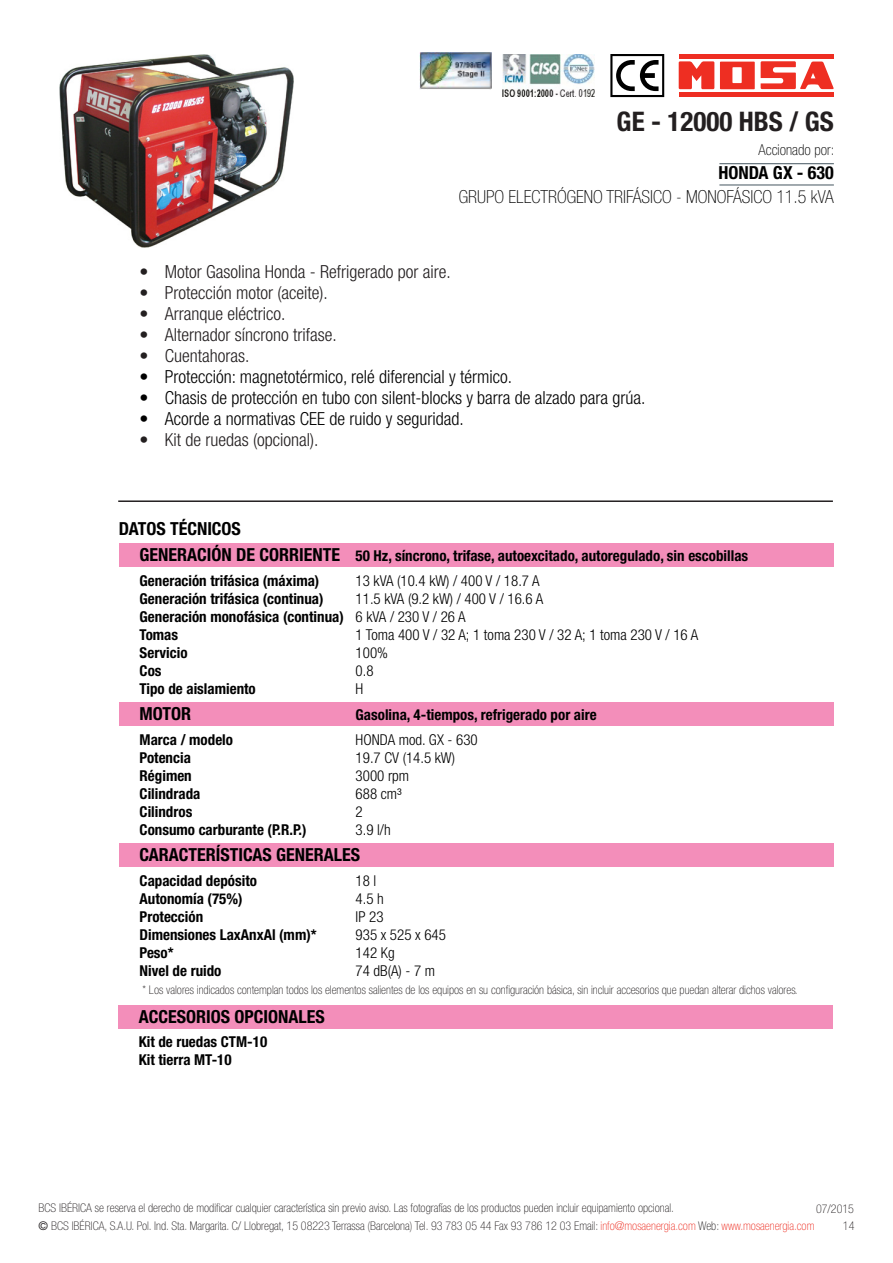
<style>
.page{position:relative;width:893px;height:1263px;background:#fff}
.page>*{position:absolute;margin:0;border:0;box-sizing:border-box;transform-origin:0 0}
.t1{font:700 condensed 27px "Helvetica Neue LT Std";color:#231f20}
.t2{font:300 condensed 18px "Helvetica Neue LT Std";color:#000}
.t3{font:300 condensed 18px "Helvetica Neue LT Std";color:#231f20}
.t4{font:700 condensed 18px "Helvetica Neue LT Std";color:#000}
.t5{font:100 condensed 18px "Helvetica Neue LT Std";color:#000}
.t6{font:700 condensed 15px/24.9px "Helvetica Neue LT Std";color:#000}
.t7{font:300 condensed 15px/18px "Helvetica Neue LT Std";color:#000}
.t8{font:100 condensed 15px "Helvetica Neue LT Std";color:#000}
.t9{font:100 condensed 12px/18px "Helvetica Neue LT Std";color:#231f20}
.s1{font-weight:100}
.s2{font-size:18px}
.s3{font-weight:700}
.s4{font-weight:400}
.s5{color:#ee2e22}
</style>
<div class="page">
<img style="left:503px;top:54px;width:91px;height:42px">
<svg style="left:610px;top:54px;width:54px;height:43px"></svg>
<hr style="left:719px;top:163px;width:115px;height:1px;background:#45555f">
<hr style="left:719px;top:185px;width:115px;height:1px;background:#45555f">
<hr style="left:679px;top:54px;width:155px;height:4px;background:#ee2e22">
<hr style="left:679px;top:93px;width:155px;height:4px;background:#ee2e22">
<svg style="left:720px;top:62px;width:35px;height:27px"></svg>
<svg style="left:679px;top:61px;width:35px;height:28px"></svg>
<svg style="left:761px;top:61px;width:73px;height:28px"></svg>
<hr style="left:118px;top:500px;width:715px;height:2px;background:#231f20">
<div style="left:119px;top:543px;width:715px;height:23px;background:#f38eba"></div>
<div style="left:119px;top:702px;width:715px;height:24px;background:#f38eba"></div>
<div style="left:119px;top:844px;width:715px;height:23px;background:#f38eba"></div>
<div style="left:118px;top:1005px;width:715px;height:23px;background:#f38eba"></div>
<img style="left:59px;top:54px;width:235px;height:194px">
<img style="left:420px;top:52px;width:71px;height:37px">
<h1 class="t1" style="left:617px;top:105px;width:219px">GE - 12000 HBS / GS</h1>
<p class="t8" style="left:759px;top:142px;width:77px">Accionado por:</p>
<h2 class="t4" style="left:719px;top:162px;width:117px">HONDA GX - 630</h2>
<h2 class="t5" style="left:459px;top:187px;width:376px">GRUPO ELECTRÓGENO TRIFÁSICO - MONOFÁSICO 11.5 kVA</h2>
<h2 class="t3" style="left:139px;top:261px;width:313px"><span class="s1">•</span> Motor Gasolina Honda - Refrigerado por aire.</h2>
<h2 class="t3" style="left:139px;top:282px;width:190px"><span class="s1">•</span> Protección motor (aceite).</h2>
<h2 class="t3" style="left:139px;top:303px;width:148px"><span class="s1">•</span> Arranque eléctrico.</h2>
<h2 class="t3" style="left:139px;top:324px;width:199px"><span class="s1">•</span> Alternador síncrono trifase.</h2>
<h2 class="t3" style="left:139px;top:345px;width:112px"><span class="s1">•</span> Cuentahoras.</h2>
<h2 class="t2" style="left:139px;top:366px;width:374px"><span class="s1">•</span> Protección: magnetotérmico, relé diferencial y térmico.</h2>
<h2 class="t2" style="left:139px;top:387px;width:508px"><span class="s1">•</span> Chasis de protección en tubo con silent-blocks y barra de alzado para grúa.</h2>
<h2 class="t2" style="left:139px;top:408px;width:326px"><span class="s1">•</span> Acorde a normativas CEE de ruido y seguridad.</h2>
<h2 class="t3" style="left:139px;top:429px;width:180px"><span class="s1">•</span> Kit de ruedas (opcional).</h2>
<h2 class="t4" style="left:119px;top:517px;width:124px">DATOS TÉCNICOS</h2>
<p class="t6" style="left:140px;top:543px;width:610px"><span class="s2">GENERACIÓN DE CORRIENTE</span> 50 Hz, síncrono, trifase, autoexcitado, autoregulado, sin escobillas<br>Generación trifásica (máxima)</p>
<p class="t7" style="left:356px;top:571px;width:186px">13 kVA (10.4 kW) / 400 V / 18.7 A</p>
<p class="t6" style="left:140px;top:586px;width:185px">Generación trifásica (continua)</p>
<p class="t7" style="left:140px;top:589px;width:405px;text-indent:216px">11.5 kVA (9.2 kW) / 400 V / 16.6 A<br><span class="s3">Generación monofásica (continua)</span> 6 kVA / 230 V / 26 A<br><span class="s3">Tomas</span></p>
<p class="t7" style="left:356px;top:625px;width:344px">1 Toma 400 V / 32 A; 1 toma 230 V / 32 A; 1 toma 230 V / 16 A</p>
<p class="t6" style="left:140px;top:640px;width:49px">Servicio</p>
<p class="t7" style="left:356px;top:643px;width:34px">100%</p>
<p class="t6" style="left:140px;top:658px;width:23px">Cos</p>
<p class="t7" style="left:356px;top:661px;width:19px">0.8</p>
<p class="t6" style="left:140px;top:676px;width:118px">Tipo de aislamiento</p>
<p class="t7" style="left:356px;top:679px;width:9px">H</p>
<h2 class="t4" style="left:140px;top:703px;width:53px">MOTOR</h2>
<p class="t6" style="left:356px;top:702px;width:243px">Gasolina, 4-tiempos, refrigerado por aire</p>
<p class="t6" style="left:140px;top:727px;width:95px">Marca / modelo</p>
<p class="t7" style="left:356px;top:730px;width:124px">HONDA mod. GX - 630</p>
<p class="t6" style="left:140px;top:745px;width:53px">Potencia</p>
<p class="t7" style="left:356px;top:748px;width:101px">19.7 CV (14.5 kW)</p>
<p class="t6" style="left:140px;top:763px;width:54px">Régimen</p>
<p class="t7" style="left:356px;top:766px;width:55px">3000 rpm</p>
<p class="t6" style="left:140px;top:781px;width:62px">Cilindrada</p>
<p class="t7" style="left:356px;top:784px;width:48px">688 cm³</p>
<p class="t6" style="left:140px;top:799px;width:54px">Cilindros</p>
<p class="t7" style="left:356px;top:802px;width:9px">2</p>
<p class="t6" style="left:140px;top:817px;width:169px">Consumo carburante (P.R.P.)</p>
<p class="t7" style="left:356px;top:820px;width:37px">3.9 l/h</p>
<h2 class="t4" style="left:140px;top:844px;width:222px">CARACTERÍSTICAS GENERALES</h2>
<p class="t6" style="left:140px;top:868px;width:119px">Capacidad depósito</p>
<p class="t7" style="left:356px;top:872px;width:22px">18 l</p>
<p class="t6" style="left:140px;top:886px;width:104px">Autonomía (75%)</p>
<p class="t7" style="left:356px;top:890px;width:30px">4.5 h</p>
<p class="t6" style="left:140px;top:904px;width:65px">Protección</p>
<p class="t7" style="left:356px;top:908px;width:29px">IP 23</p>
<p class="t6" style="left:140px;top:922px;width:179px">Dimensiones LaxAnxAl (mm)*</p>
<p class="t7" style="left:356px;top:926px;width:92px">935 x 525 x 645</p>
<p class="t6" style="left:140px;top:940px;width:36px">Peso*</p>
<p class="t7" style="left:356px;top:944px;width:41px">142 Kg</p>
<p class="t6" style="left:140px;top:958px;width:83px">Nivel de ruido</p>
<p class="t7" style="left:356px;top:962px;width:81px">74 dB(A) - 7 m</p>
<p class="t9" style="left:142px;top:981px;width:657px">* Los valores indicados contemplan todos los elementos salientes de los equipos en su configuración básica, sin incluir accesorios que puedan alterar dichos valores.</p>
<h2 class="t4" style="left:139px;top:1005px;width:188px">ACCESORIOS OPCIONALES</h2>
<p class="t6" style="left:139px;top:1032px;width:130px;line-height:18px">Kit de ruedas CTM-10<br>Kit tierra MT-10</p>
<p class="t9" style="left:39px;top:1199px;width:777px">BCS IBÉRICA se reserva el derecho de modificar cualquier característica sin previo aviso. Las fotografías de los productos pueden incluir equipamiento opcional.<br><span class="s4">©</span> BCS IBÉRICA, S.A.U. Pol. Ind. Sta. Margarita. C/ Llobregat, 15 08223 Terrassa (Barcelona) Tel. 93 783 05 44 Fax 93 786 12 03 Email: <span class="s5">info@mosaenergia.com</span> Web: <span class="s5">www.mosaenergia.com</span></p>
<p class="t9" style="left:816px;top:1199px;width:39px">07/2015</p>
<p class="t9" style="left:843px;top:1216px;width:13px">14</p>
</div>
